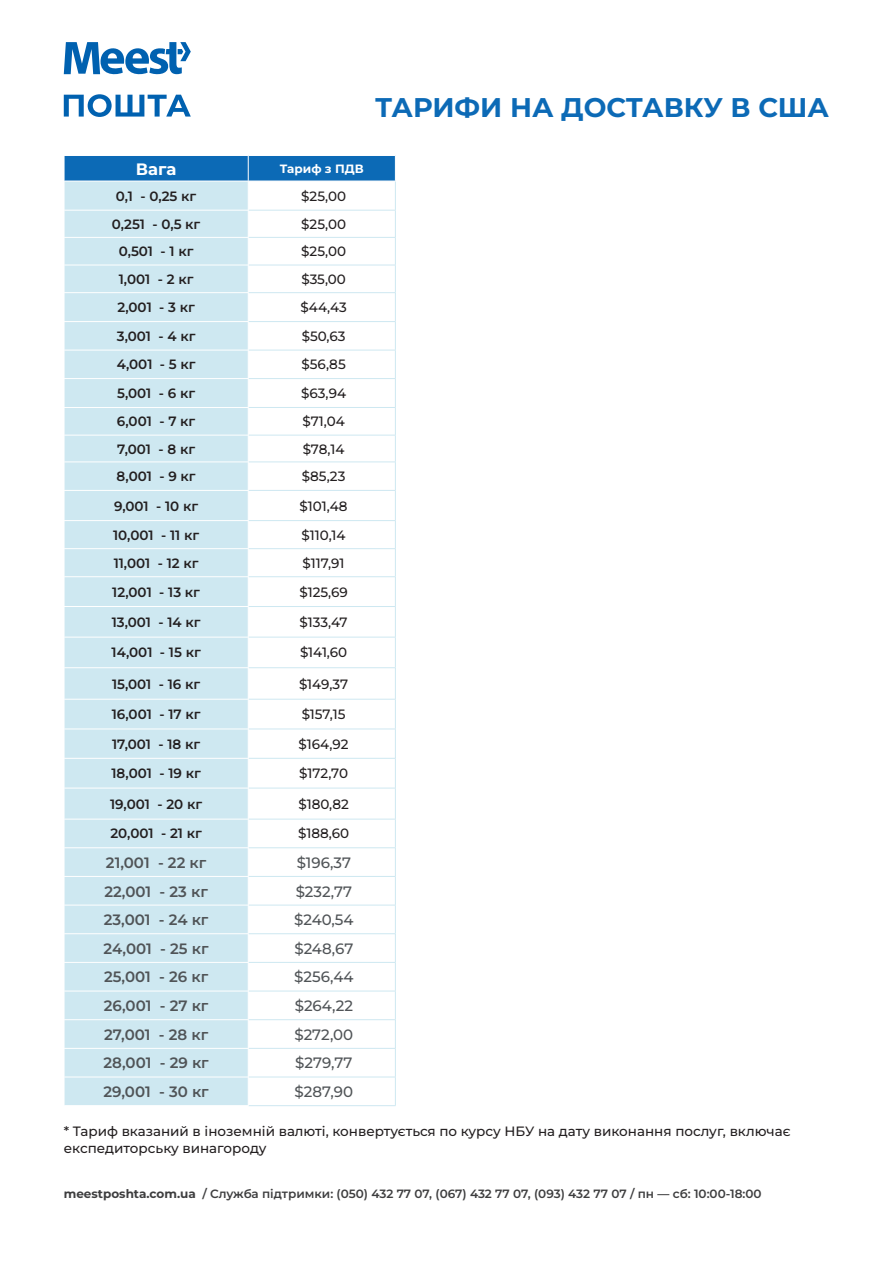
<style>
.page{position:relative;width:893px;height:1263px;background:#fff}
.page>*{position:absolute;margin:0;border:0;box-sizing:border-box;transform-origin:0 0}
.zag{font:700 27px "Montserrat";color:#0c6ab6}
.text{font:700 16.5px "Montserrat";color:#fff}
.tabl-text{font:600 15px "Montserrat";color:#505457}
.tabl-text-2{font:500 15px "Montserrat";color:#505457}
.tabl-text-3{font:600 13.5px "Montserrat";color:#231f20}
.tabl-text-4{font:500 13.5px "Montserrat";color:#231f20}
.text-2{font:500 13.5px "Montserrat";color:#231f20}
.t1{font:600 12px "Montserrat";color:#3e3e3f}
.text-3{font:700 12px "Montserrat";color:#fff}
.s1{font-weight:700}
</style>
<div class="page">
<svg style="left:64px;top:42px;width:127px;height:33px"></svg>
<svg style="left:64px;top:94px;width:127px;height:23px"></svg>
<div style="left:65px;top:607px;width:183px;height:498px;background:#cee8f1"></div>
<hr style="left:248px;top:606px;width:148px;height:1px;background:#cee8f1">
<hr style="left:395px;top:607px;width:1px;height:30px;background:#cee8f1">
<hr style="left:248px;top:637px;width:148px;height:1px;background:#cee8f1">
<hr style="left:395px;top:637px;width:1px;height:30px;background:#cee8f1">
<hr style="left:248px;top:667px;width:148px;height:1px;background:#cee8f1">
<hr style="left:395px;top:668px;width:1px;height:31px;background:#cee8f1">
<hr style="left:248px;top:699px;width:148px;height:1px;background:#cee8f1">
<hr style="left:395px;top:699px;width:1px;height:30px;background:#cee8f1">
<hr style="left:248px;top:729px;width:148px;height:1px;background:#cee8f1">
<svg style="left:395px;top:730px;width:1px;height:28px"></svg>
<hr style="left:248px;top:758px;width:148px;height:1px;background:#cee8f1">
<hr style="left:395px;top:758px;width:1px;height:30px;background:#cee8f1">
<hr style="left:248px;top:788px;width:148px;height:1px;background:#cee8f1">
<hr style="left:395px;top:788px;width:1px;height:31px;background:#cee8f1">
<hr style="left:248px;top:819px;width:148px;height:1px;background:#cee8f1">
<hr style="left:248px;top:847px;width:148px;height:1px;background:#cee8f1">
<hr style="left:248px;top:876px;width:148px;height:1px;background:#cee8f1">
<hr style="left:248px;top:905px;width:148px;height:1px;background:#cee8f1">
<hr style="left:248px;top:933px;width:148px;height:1px;background:#cee8f1">
<hr style="left:248px;top:962px;width:148px;height:1px;background:#cee8f1">
<hr style="left:248px;top:991px;width:148px;height:1px;background:#cee8f1">
<hr style="left:248px;top:1019px;width:148px;height:1px;background:#cee8f1">
<hr style="left:248px;top:1048px;width:148px;height:1px;background:#cee8f1">
<hr style="left:248px;top:1077px;width:148px;height:1px;background:#cee8f1">
<svg style="left:395px;top:819px;width:1px;height:286px"></svg>
<hr style="left:248px;top:1105px;width:148px;height:1px;background:#cee8f1">
<hr style="left:64px;top:637px;width:184px;height:1px;background:#fff">
<hr style="left:248px;top:637px;width:1px;height:30px;background:#fff">
<hr style="left:64px;top:667px;width:184px;height:1px;background:#fff">
<hr style="left:64px;top:699px;width:184px;height:1px;background:#fff">
<hr style="left:248px;top:699px;width:1px;height:30px;background:#fff">
<hr style="left:64px;top:729px;width:184px;height:1px;background:#fff">
<svg style="left:64px;top:729px;width:1px;height:29px"></svg>
<hr style="left:64px;top:758px;width:184px;height:1px;background:#fff">
<hr style="left:248px;top:758px;width:1px;height:30px;background:#fff">
<hr style="left:64px;top:788px;width:184px;height:1px;background:#fff">
<hr style="left:248px;top:788px;width:1px;height:31px;background:#fff">
<hr style="left:64px;top:819px;width:184px;height:1px;background:#fff">
<hr style="left:64px;top:847px;width:184px;height:1px;background:#fff">
<hr style="left:64px;top:876px;width:184px;height:1px;background:#fff">
<hr style="left:64px;top:905px;width:184px;height:1px;background:#fff">
<hr style="left:64px;top:933px;width:184px;height:1px;background:#fff">
<hr style="left:64px;top:962px;width:184px;height:1px;background:#fff">
<hr style="left:64px;top:991px;width:184px;height:1px;background:#fff">
<hr style="left:64px;top:1019px;width:184px;height:1px;background:#fff">
<hr style="left:64px;top:1048px;width:184px;height:1px;background:#fff">
<hr style="left:64px;top:1077px;width:184px;height:1px;background:#fff">
<svg style="left:64px;top:819px;width:1px;height:286px"></svg>
<svg style="left:64px;top:155px;width:332px;height:451px"></svg>
<hr style="left:64px;top:181px;width:184px;height:1px;background:#fff">
<hr style="left:248px;top:181px;width:148px;height:1px;background:#fff">
<p class="zag" style="left:375px;top:89px;width:455px">ТАРИФИ НА ДОСТАВКУ В США</p>
<p class="text" style="left:136px;top:158px;width:42px">Вага</p>
<p class="text-3" style="left:280px;top:160px;width:85px">Тариф з ПДВ</p>
<p class="tabl-text-3" style="left:116px;top:187px;width:82px">0,1 - 0,25 кг</p>
<p class="tabl-text-4" style="left:301px;top:187px;width:46px">$25,00</p>
<p class="tabl-text-3" style="left:112px;top:215px;width:90px">0,251 - 0,5 кг</p>
<p class="tabl-text-4" style="left:301px;top:215px;width:46px">$25,00</p>
<p class="tabl-text-3" style="left:119px;top:242px;width:76px">0,501 - 1 кг</p>
<p class="tabl-text-4" style="left:301px;top:242px;width:46px">$25,00</p>
<p class="tabl-text-3" style="left:119px;top:270px;width:76px">1,001 - 2 кг</p>
<p class="tabl-text-4" style="left:301px;top:270px;width:46px">$35,00</p>
<p class="tabl-text-3" style="left:117px;top:298px;width:79px">2,001 - 3 кг</p>
<p class="tabl-text-4" style="left:300px;top:298px;width:48px">$44,43</p>
<p class="tabl-text-3" style="left:117px;top:327px;width:80px">3,001 - 4 кг</p>
<p class="tabl-text-4" style="left:302px;top:327px;width:45px">$50,63</p>
<p class="tabl-text-3" style="left:117px;top:356px;width:80px">4,001 - 5 кг</p>
<p class="tabl-text-4" style="left:301px;top:356px;width:46px">$56,85</p>
<p class="tabl-text-3" style="left:117px;top:384px;width:79px">5,001 - 6 кг</p>
<p class="tabl-text-4" style="left:301px;top:384px;width:46px">$63,94</p>
<p class="tabl-text-3" style="left:117px;top:413px;width:80px">6,001 - 7 кг</p>
<p class="tabl-text-4" style="left:302px;top:413px;width:44px">$71,04</p>
<p class="tabl-text-3" style="left:117px;top:440px;width:79px">7,001 - 8 кг</p>
<p class="tabl-text-4" style="left:303px;top:440px;width:43px">$78,14</p>
<p class="tabl-text-3" style="left:117px;top:467px;width:81px">8,001 - 9 кг</p>
<p class="tabl-text-4" style="left:302px;top:467px;width:45px">$85,23</p>
<p class="tabl-text-3" style="left:114px;top:497px;width:86px">9,001 - 10 кг</p>
<p class="tabl-text-4" style="left:300px;top:497px;width:50px">$101,48</p>
<p class="tabl-text-3" style="left:113px;top:526px;width:87px">10,001 - 11 кг</p>
<p class="tabl-text-4" style="left:302px;top:526px;width:45px">$110,14</p>
<p class="tabl-text-3" style="left:114px;top:554px;width:86px">11,001 - 12 кг</p>
<p class="tabl-text-4" style="left:303px;top:554px;width:43px">$117,91</p>
<p class="tabl-text-3" style="left:112px;top:583px;width:89px">12,001 - 13 кг</p>
<p class="tabl-text-4" style="left:299px;top:583px;width:50px">$125,69</p>
<p class="tabl-text-3" style="left:112px;top:613px;width:90px">13,001 - 14 кг</p>
<p class="tabl-text-4" style="left:300px;top:613px;width:50px">$133,47</p>
<p class="tabl-text-3" style="left:112px;top:644px;width:91px">14,001 - 15 кг</p>
<p class="tabl-text-4" style="left:300px;top:644px;width:49px">$141,60</p>
<p class="tabl-text-3" style="left:112px;top:675px;width:90px">15,001 - 16 кг</p>
<p class="tabl-text-4" style="left:299px;top:675px;width:51px">$149,37</p>
<p class="tabl-text-3" style="left:112px;top:705px;width:90px">16,001 - 17 кг</p>
<p class="tabl-text-4" style="left:302px;top:705px;width:45px">$157,15</p>
<p class="tabl-text-3" style="left:112px;top:735px;width:90px">17,001 - 18 кг</p>
<p class="tabl-text-4" style="left:299px;top:735px;width:52px">$164,92</p>
<p class="tabl-text-3" style="left:111px;top:764px;width:91px">18,001 - 19 кг</p>
<p class="tabl-text-4" style="left:299px;top:764px;width:50px">$172,70</p>
<p class="tabl-text-3" style="left:110px;top:795px;width:94px">19,001 - 20 кг</p>
<p class="tabl-text-4" style="left:298px;top:795px;width:52px">$180,82</p>
<p class="tabl-text-3" style="left:110px;top:825px;width:93px">20,001 - 21 кг</p>
<p class="tabl-text-4" style="left:298px;top:825px;width:53px">$188,60</p>
<p class="tabl-text" style="left:106px;top:852px;width:102px">21,001 - 22 кг</p>
<p class="tabl-text-2" style="left:297px;top:852px;width:56px">$196,37</p>
<p class="tabl-text" style="left:104px;top:881px;width:105px">22,001 - 23 кг</p>
<p class="tabl-text-2" style="left:296px;top:881px;width:58px">$232,77</p>
<p class="tabl-text" style="left:104px;top:910px;width:106px">23,001 - 24 кг</p>
<p class="tabl-text-2" style="left:294px;top:910px;width:61px">$240,54</p>
<p class="tabl-text" style="left:104px;top:938px;width:106px">24,001 - 25 кг</p>
<p class="tabl-text-2" style="left:294px;top:938px;width:60px">$248,67</p>
<p class="tabl-text" style="left:104px;top:967px;width:106px">25,001 - 26 кг</p>
<p class="tabl-text-2" style="left:294px;top:967px;width:61px">$256,44</p>
<p class="tabl-text" style="left:104px;top:996px;width:106px">26,001 - 27 кг</p>
<p class="tabl-text-2" style="left:295px;top:996px;width:60px">$264,22</p>
<p class="tabl-text" style="left:104px;top:1024px;width:106px">27,001 - 28 кг</p>
<p class="tabl-text-2" style="left:294px;top:1024px;width:60px">$272,00</p>
<p class="tabl-text" style="left:103px;top:1053px;width:107px">28,001 - 29 кг</p>
<p class="tabl-text-2" style="left:295px;top:1053px;width:59px">$279,77</p>
<p class="tabl-text" style="left:104px;top:1082px;width:107px">29,001 - 30 кг</p>
<p class="tabl-text-2" style="left:295px;top:1082px;width:60px">$287,90</p>
<p class="text-2" style="left:64px;top:1122px;width:728px">* Тариф вказаний в іноземній валюті, конвертується по курсу НБУ на дату виконання послуг, включає</p>
<p class="text-2" style="left:64px;top:1140px;width:204px">експедиторську винагороду</p>
<p class="t1" style="left:64px;top:1186px;width:699px"><span class="s1">meestposhta.com.ua</span> / Служба підтримки: (050) 432 77 07, (067) 432 77 07, (093) 432 77 07 / пн — сб: 10:00-18:00</p>
</div>
